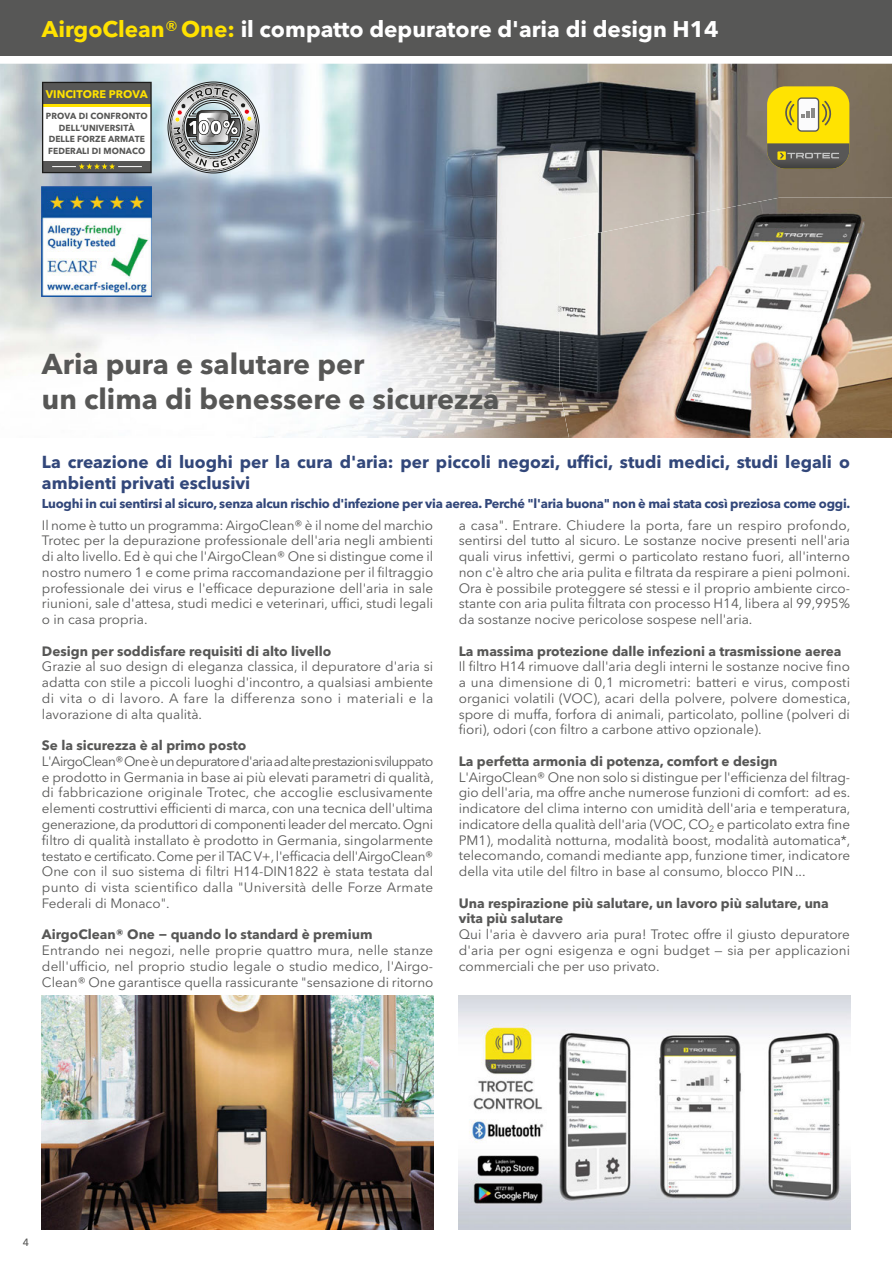
<style>
.page{position:relative;width:892px;height:1263px;background:#fff}
.page>*{position:absolute;margin:0;border:0;box-sizing:border-box;transform-origin:0 0}
.t1{font:700 28.5px/34.2px "Avenir Next W1 G";color:#575756}
.t2{font:700 22.5px "Avenir Next W1 G";color:#fff}
.t3{font:700 17.25px/20.7px "Avenir Next W1 G";color:#32477a}
.t4{font:13.5px/15.8px "Avenir Next W1 G";color:#575756;text-align:justify}
.t5{font:700 13.5px/15.8px "Avenir Next W1 G";color:#575756}
.t6{font:700 12.75px "Avenir Next W1 G";letter-spacing:-.02em;color:#32477a}
.t7{font:700 10.95px "Avenir Next W1 G";color:#ffe200}
.t8{font:500 10.5px "Avenir Next W1 G";color:#575756}
.t9{font:700 8.7px/11.6px "Avenir Next W1 G";letter-spacing:.01em;color:#575756;text-align:center}
.s1{color:#ffe200}
.s2{font-weight:500;color:#ffe200}
</style>
<div class="page">
<div style="left:0;top:0;width:892px;height:55px;background:#575756"></div>
<img style="left:0;top:64px;width:892px;height:374px">
<div style="left:767px;top:86px;width:82px;height:83px;background:#ffe301;border-radius:18px"></div>
<svg style="left:767px;top:143px;width:82px;height:26px;background:#666356"></svg>
<div style="left:798px;top:98px;width:20px;height:33px;background:#fbfbfc;border-radius:4px"></div>
<div style="left:797px;top:97px;width:22px;height:35px;border:1px solid #585756;border-radius:4px"></div>
<svg style="left:785px;top:99px;width:47px;height:28px"></svg>
<img style="left:42px;top:187px;width:110px;height:109px">
<div style="left:43px;top:82px;width:108px;height:91px;background:#fff"></div>
<div style="left:43px;top:161px;width:108px;height:12px;background:#575756"></div>
<div style="left:43px;top:82px;width:108px;height:22px;background:#575756"></div>
<hr style="left:43px;top:104px;width:108px;height:3px;background:#ffe200">
<div style="left:42px;top:82px;width:110px;height:91px;border:1px solid #1d1d1b"></div>
<svg style="left:52px;top:163px;width:90px;height:6px"></svg>
<svg style="left:170px;top:84px;width:87px;height:87px;background:#a6a8a8"></svg>
<img style="left:560px;top:198px;width:332px;height:240px">
<img style="left:42px;top:995px;width:391px;height:234px">
<img style="left:459px;top:995px;width:391px;height:234px">
<h2 class="t2" style="left:42px;top:20px;width:678px"><span class="s1">AirgoClean</span><span class="s2">®</span><span class="s1">One:</span> il compatto depuratore d'aria di design H14</h2>
<p class="t7" style="left:46px;top:89px;width:104px">VINCITORE PROVA</p>
<p class="t9" style="left:46px;top:111px;width:103px">PROVA DI CONFRONTO<br>DELL‘UNIVERSITÀ<br>DELLE FORZE ARMATE<br>FEDERALI DI MONACO</p>
<h1 class="t1" style="left:42px;top:350px;width:459px">Aria pura e salutare per<br>un clima di benessere e sicurezza</h1>
<p class="t3" style="left:42px;top:453px;width:809px">La creazione di luoghi per la cura d'aria: per piccoli negozi, uffici, studi medici, studi legali o ambienti privati esclusivi</p>
<p class="t6" style="left:42px;top:499px;width:810px">Luoghi in cui sentirsi al sicuro, senza alcun rischio d'infezione per via aerea. Perché "l'aria buona" non è mai stata così preziosa come oggi.</p>
<p class="t4" style="left:42px;top:518px;width:393px">Il nome è tutto un programma: AirgoClean® è il nome del marchio Trotec per la depurazione professionale dell'aria negli ambienti di alto livello. Ed è qui che l'AirgoClean® One si distingue come il nostro numero 1 e come prima raccomandazione per il filtraggio professionale dei virus e l'efficace depurazione dell'aria in sale riunioni, sale d'attesa, studi medici e veterinari, uffici, studi legali o in casa propria.</p>
<p class="t5" style="left:42px;top:644px;width:291px">Design per soddisfare requisiti di alto livello</p>
<p class="t4" style="left:42px;top:660px;width:393px">Grazie al suo design di eleganza classica, il depuratore d'aria si adatta con stile a piccoli luoghi d'incontro, a qualsiasi ambiente di vita o di lavoro. A fare la differenza sono i materiali e la lavorazione di alta qualità.</p>
<p class="t5" style="left:42px;top:739px;width:206px">Se la sicurezza è al primo posto</p>
<p class="t4" style="left:42px;top:754px;width:393px">L'AirgoClean®One è un depuratore d'aria ad alte prestazioni sviluppato e prodotto in Germania in base ai più elevati parametri di qualità, di fabbricazione originale Trotec, che accoglie esclusivamente elementi costruttivi efficienti di marca, con una tecnica dell'ultima generazione, da produttori di componenti leader del mercato. Ogni filtro di qualità installato è prodotto in Germania, singolarmente testato e certificato. Come per il TAC V+, l'efficacia dell'AirgoClean® One con il suo sistema di filtri H14-DIN1822 è stata testata dal punto di vista scientifico dalla "Università delle Forze Armate Federali di Monaco".</p>
<p class="t5" style="left:42px;top:928px;width:332px">AirgoClean® One − quando lo standard è premium</p>
<p class="t4" style="left:42px;top:944px;width:393px">Entrando nei negozi, nelle proprie quattro mura, nelle stanze dell'ufficio, nel proprio studio legale o studio medico, l'Airgo-Clean® One garantisce quella rassicurante "sensazione di ritorno</p>
<p class="t4" style="left:459px;top:518px;width:393px">a casa". Entrare. Chiudere la porta, fare un respiro profondo, sentirsi del tutto al sicuro. Le sostanze nocive presenti nell'aria quali virus infettivi, germi o particolato restano fuori, all'interno non c'è altro che aria pulita e filtrata da respirare a pieni polmoni.<br>Ora è possibile proteggere sé stessi e il proprio ambiente circo&shy;stante con aria pulita filtrata con processo H14, libera al 99,995% da sostanze nocive pericolose sospese nell'aria.</p>
<p class="t5" style="left:459px;top:644px;width:384px">La massima protezione dalle infezioni a trasmissione aerea</p>
<p class="t4" style="left:459px;top:660px;width:393px">Il filtro H14 rimuove dall'aria degli interni le sostanze nocive fino a una dimensione di 0,1 micrometri: batteri e virus, composti organici volatili (VOC), acari della polvere, polvere domestica, spore di muffa, forfora di animali, particolato, polline (polveri di fiori), odori (con filtro a carbone attivo opzionale).</p>
<p class="t5" style="left:459px;top:754px;width:320px">La perfetta armonia di potenza, comfort e design</p>
<p class="t4" style="left:459px;top:770px;width:393px">L'AirgoClean® One non solo si distingue per l'efficienza del filtrag&shy;gio dell'aria, ma offre anche numerose funzioni di comfort: ad es. indicatore del clima interno con umidità dell'aria e temperatura, indicatore della qualità dell'aria (VOC, CO<sub>2</sub> e particolato extra fine PM1), modalità notturna, modalità boost, modalità automatica*, telecomando, comandi mediante app, funzione timer, indicatore della vita utile del filtro in base al consumo, blocco PIN ...</p>
<p class="t5" style="left:459px;top:896px;width:372px">Una respirazione più salutare, un lavoro più salutare, una vita più salutare</p>
<p class="t4" style="left:459px;top:928px;width:393px">Qui l'aria è davvero aria pura! Trotec offre il giusto depuratore d'aria per ogni esigenza e ogni budget — sia per applicazioni commerciali che per uso privato.</p>
<p class="t8" style="left:23px;top:1235px;width:8px">4</p>
</div>
